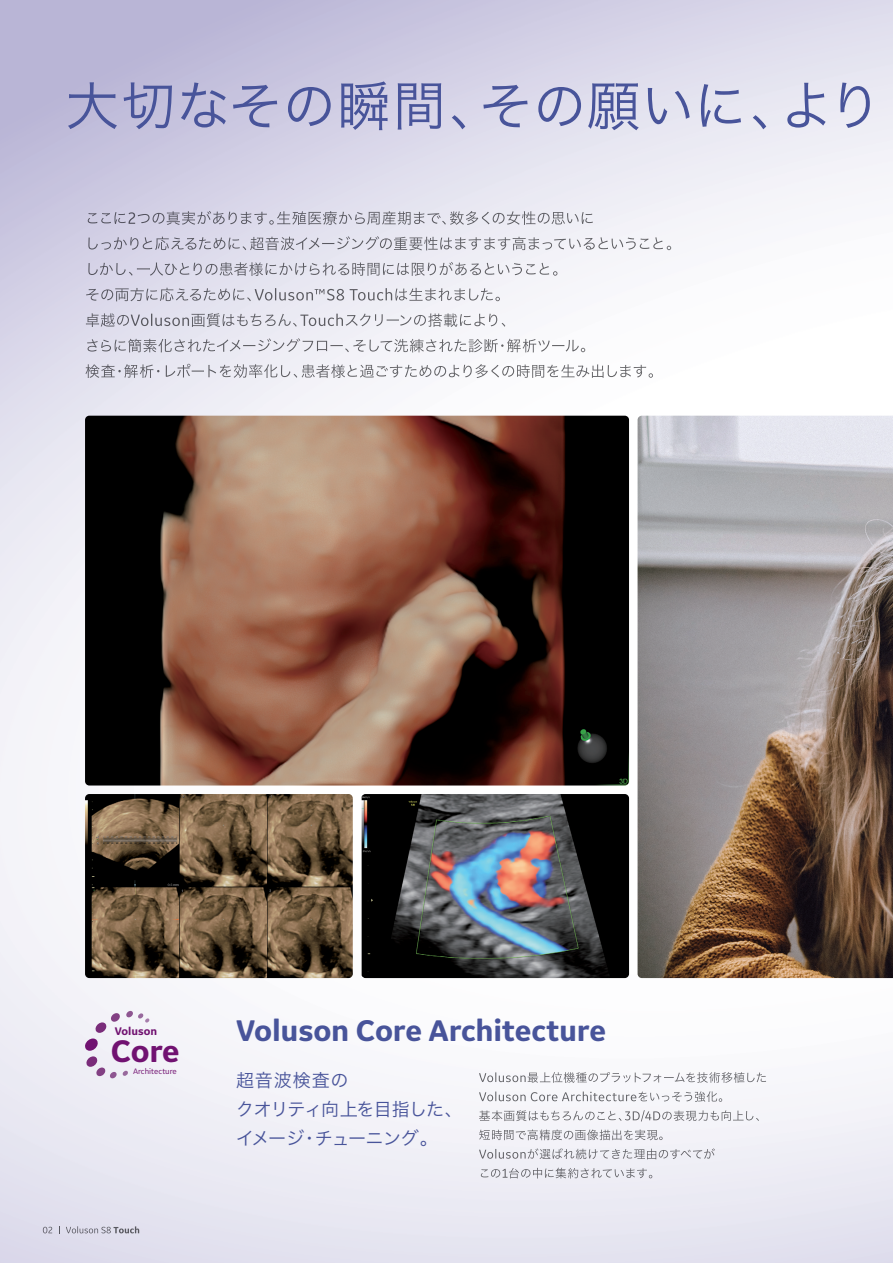
<style>
.page{position:relative;width:893px;height:1263px;background:#fff}
.page>*{position:absolute;margin:0;border:0;box-sizing:border-box;transform-origin:0 0}
.t1{font:53.4px "Hira Kaku Pro N W3";letter-spacing:.005em;color:#48549a}
.t2{font:700 32.55px "GE Inspira Sans";color:#711271}
.t3{font:700 31.2px "GE Inspira Sans";letter-spacing:-.005em;color:#48549a}
.t4{font:18px/28.7px "Hira Kaku Pro N W3";letter-spacing:-.04em;color:#48549a}
.t5{font:700 11.55px "GE Inspira Sans";color:#711271}
.t6{font:8.4px "GE Inspira Sans";color:#711271}
</style>
<div class="page">
<img style="left:638px;top:416px;width:255px;height:562px">
<img style="left:88px;top:211px;width:505px;height:14px">
<img style="left:88px;top:236px;width:583px;height:14px">
<img style="left:88px;top:262px;width:469px;height:14px">
<img style="left:86px;top:288px;width:414px;height:13px">
<img style="left:86px;top:313px;width:419px;height:14px">
<img style="left:87px;top:338px;width:498px;height:14px">
<img style="left:85px;top:364px;width:568px;height:14px">
<img style="left:479px;top:1072px;width:287px;height:11px">
<img style="left:479px;top:1091px;width:243px;height:11px">
<img style="left:479px;top:1110px;width:280px;height:11px">
<img style="left:479px;top:1129px;width:184px;height:11px">
<img style="left:479px;top:1148px;width:236px;height:11px">
<img style="left:481px;top:1168px;width:171px;height:10px">
<img style="left:43px;top:1226px;width:68px;height:8px">
<img style="left:114px;top:1226px;width:25px;height:7px">
<svg style="left:84px;top:1011px;width:66px;height:67px"></svg>
<img style="left:85px;top:416px;width:544px;height:369px">
<img style="left:85px;top:794px;width:268px;height:184px">
<img style="left:362px;top:794px;width:267px;height:184px">
<h1 class="t1" style="left:66px;top:58px;width:817px">大切なその瞬間、その願いに、より</h1>
<p class="t5" style="left:115px;top:1024px;width:44px">Voluson</p>
<h2 class="t2" style="left:111px;top:1030px;width:70px">Core</h2>
<p class="t6" style="left:133px;top:1065px;width:45px">Architecture</p>
<h3 class="t3" style="left:236px;top:1011px;width:371px">Voluson Core Architecture</h3>
<p class="t4" style="left:236px;top:1065px;width:228px">超音波検査の<br>クオリティ向上を目指した、イメージ・チューニング。</p>
</div>
